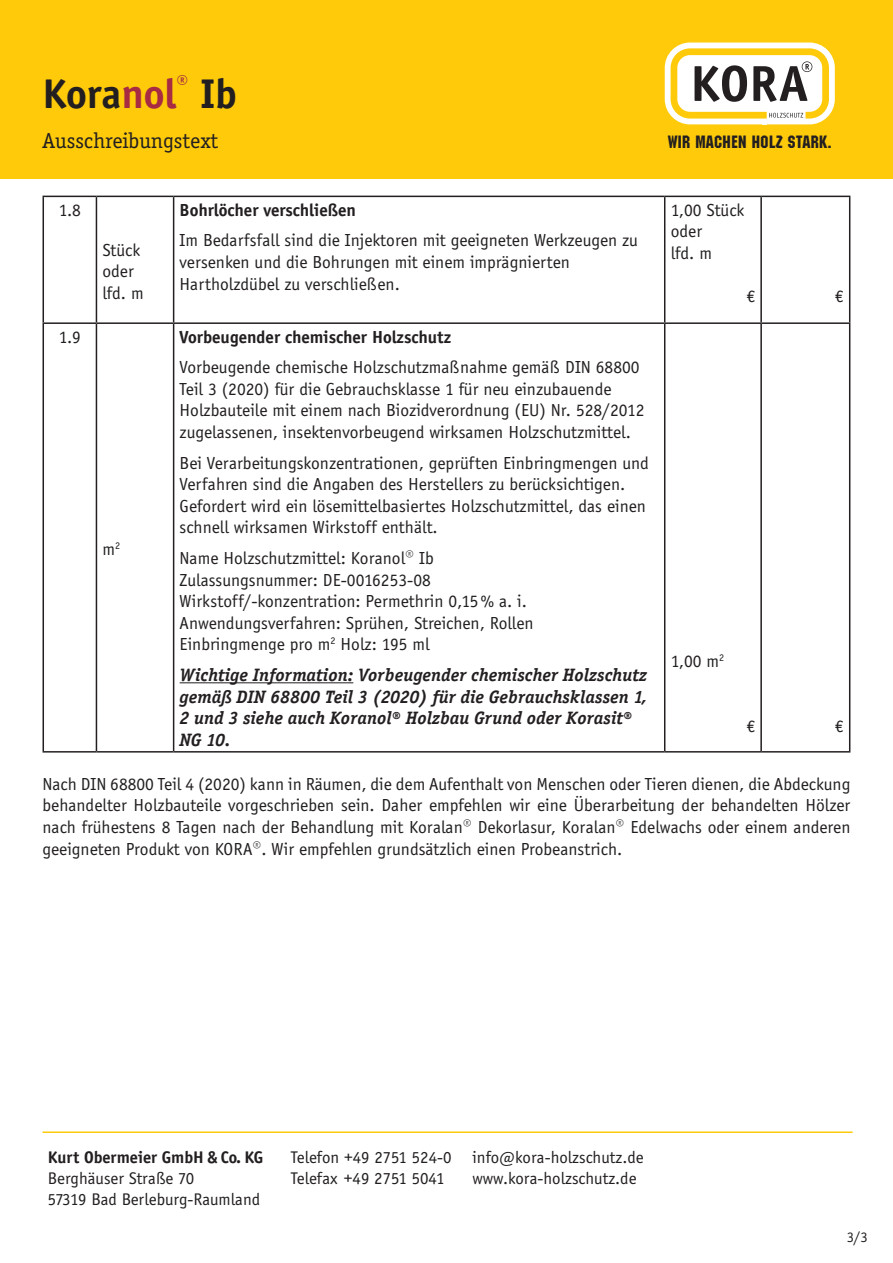
<style>
.page{position:relative;width:893px;height:1263px;background:#fff}
.page>*{position:absolute;margin:0;border:0;box-sizing:border-box;transform-origin:0 0}
.t1{font:700 42.75px "Officina Sans";color:#231f20}
.t2{font:22.5px "Officina Serif";color:#231f20}
.t3{font:18.6px "Machine ITCTT";letter-spacing:.025em;color:#231f20}
.t4{font:18px/21.6px "Officina Sans";color:#231f20}
.t5{font:italic 18px/21.6px "Officina Serif Bold ITC";color:#231f20}
.t6{font:700 18px "Officina Sans";color:#231f20}
.t7{font:17.4px/20.9px "Officina Sans";color:#231f20}
.t8{font:700 17.4px "Officina Sans";color:#231f20}
.t9{font:15px "Officina Sans";color:#231f20}
.s1{color:#a62b43}
</style>
<div class="page">
<div style="left:0;top:0;width:893px;height:179px;background:#feca0a"></div>
<div style="left:665px;top:43px;width:170px;height:81px;border:12px solid #fff;border-radius:20px"></div>
<svg style="left:671px;top:48px;width:158px;height:71px"></svg>
<hr style="left:43px;top:1131px;width:810px;height:2px;background:#feca0a">
<hr style="left:43px;top:196px;width:53px;height:1px;background:#231f20">
<hr style="left:43px;top:197px;width:1px;height:125px;background:#231f20">
<hr style="left:96px;top:196px;width:78px;height:1px;background:#231f20">
<hr style="left:96px;top:197px;width:1px;height:125px;background:#231f20">
<hr style="left:174px;top:196px;width:491px;height:1px;background:#231f20">
<hr style="left:173px;top:197px;width:1px;height:125px;background:#231f20">
<hr style="left:665px;top:196px;width:96px;height:1px;background:#231f20">
<hr style="left:664px;top:197px;width:1px;height:125px;background:#231f20">
<hr style="left:761px;top:196px;width:89px;height:1px;background:#231f20">
<hr style="left:760px;top:197px;width:2px;height:125px;background:#231f20">
<hr style="left:849px;top:197px;width:1px;height:125px;background:#231f20">
<hr style="left:43px;top:322px;width:53px;height:2px;background:#231f20">
<hr style="left:43px;top:324px;width:1px;height:427px;background:#231f20">
<hr style="left:96px;top:322px;width:78px;height:2px;background:#231f20">
<hr style="left:96px;top:324px;width:1px;height:427px;background:#231f20">
<hr style="left:174px;top:322px;width:491px;height:2px;background:#231f20">
<hr style="left:173px;top:324px;width:1px;height:427px;background:#231f20">
<hr style="left:665px;top:322px;width:96px;height:2px;background:#231f20">
<hr style="left:664px;top:324px;width:1px;height:427px;background:#231f20">
<hr style="left:761px;top:322px;width:89px;height:2px;background:#231f20">
<hr style="left:760px;top:324px;width:2px;height:427px;background:#231f20">
<hr style="left:849px;top:324px;width:1px;height:427px;background:#231f20">
<hr style="left:43px;top:751px;width:53px;height:1px;background:#231f20">
<hr style="left:96px;top:751px;width:78px;height:1px;background:#231f20">
<hr style="left:174px;top:751px;width:491px;height:1px;background:#231f20">
<hr style="left:665px;top:751px;width:96px;height:1px;background:#231f20">
<hr style="left:761px;top:751px;width:89px;height:1px;background:#231f20">
<hr style="left:180px;top:682px;width:173px;height:1px;background:#231f20">
<h1 class="t1" style="left:43px;top:68px;width:196px">Kora<span class="s1">nol</span><sup>®</sup> Ib</h1>
<p class="t2" style="left:43px;top:128px;width:177px">Ausschreibungstext</p>
<p class="t3" style="left:668px;top:131px;width:165px">WIR MACHEN HOLZ STARK.</p>
<p class="t4" style="left:59px;top:199px;width:24px">1.8</p>
<p class="t4" style="left:59px;top:326px;width:24px">1.9</p>
<p class="t4" style="left:102px;top:239px;width:43px">Stück oder lfd. m</p>
<p class="t4" style="left:102px;top:538px;width:19px">m<sup>2</sup></p>
<p class="t6" style="left:180px;top:199px;width:178px">Bohrlöcher verschließen</p>
<p class="t4" style="left:180px;top:230px;width:460px">Im Bedarfsfall sind die Injektoren mit geeigneten Werkzeugen zu versenken und die Bohrungen mit einem imprägnierten<br>Hartholzdübel zu verschließen.</p>
<p class="t6" style="left:180px;top:326px;width:273px">Vorbeugender chemischer Holzschutz</p>
<p class="t4" style="left:180px;top:357px;width:466px">Vorbeugende chemische Holzschutzmaßnahme gemäß DIN 68800<br>Teil 3 (2020) für die Gebrauchsklasse 1 für neu einzubauende Holzbauteile mit einem nach Biozidverordnung (EU) Nr. 528/2012 zugelassenen, insektenvorbeugend wirksamen Holzschutzmittel.</p>
<p class="t4" style="left:180px;top:452px;width:471px">Bei Verarbeitungskonzentrationen, geprüften Einbringmengen und Verfahren sind die Angaben des Herstellers zu berücksichtigen.<br>Gefordert wird ein lösemittelbasiertes Holzschutzmittel, das einen schnell wirksamen Wirkstoff enthält.</p>
<p class="t4" style="left:180px;top:547px;width:356px">Name Holzschutzmittel: Koranol® Ib Zulassungsnummer: DE-0016253-08<br>Wirkstoff/-konzentration: Permethrin 0,15% a. i.<br>Anwendungsverfahren: Sprühen, Streichen, Rollen Einbringmenge pro m<sup>2</sup> Holz: 195 ml</p>
<p class="t5" style="left:180px;top:664px;width:469px">Wichtige Information: Vorbeugender chemischer Holzschutz gemäß DIN 68800 Teil 3 (2020) für die Gebrauchsklassen 1, 2 und 3 siehe auch Koranol® Holzbau Grund oder Korasit® NG 10.</p>
<p class="t4" style="left:671px;top:199px;width:75px">1,00 Stück oder<br>lfd. m</p>
<p class="t4" style="left:671px;top:650px;width:55px">1,00 m<sup>2</sup></p>
<p class="t4" style="left:43px;top:773px;width:809px;text-align:justify">Nach DIN 68800 Teil 4 (2020) kann in Räumen, die dem Aufenthalt von Menschen oder Tieren dienen, die Abdeckung behandelter Holzbauteile vorgeschrieben sein. Daher empfehlen wir eine Überarbeitung der behandelten Hölzer nach frühestens 8 Tagen nach der Behandlung mit Koralan® Dekorlasur, Koralan® Edelwachs oder einem anderen geeigneten Produkt von KORA®. Wir empfehlen grundsätzlich einen Probeanstrich.</p>
<p class="t8" style="left:48px;top:1147px;width:217px">Kurt Obermeier GmbH &amp; Co. KG</p>
<p class="t7" style="left:48px;top:1168px;width:214px">Berghäuser Straße 70<br>57319 Bad Berleburg-Raumland</p>
<p class="t7" style="left:291px;top:1147px;width:162px">Telefon +49 2751 524-0<br>Telefax +49 2751 5041</p>
<p class="t7" style="left:473px;top:1147px;width:172px">info@kora-holzschutz.de www.kora-holzschutz.de</p>
<p class="t9" style="left:847px;top:1229px;width:23px">3/3</p>
</div>
